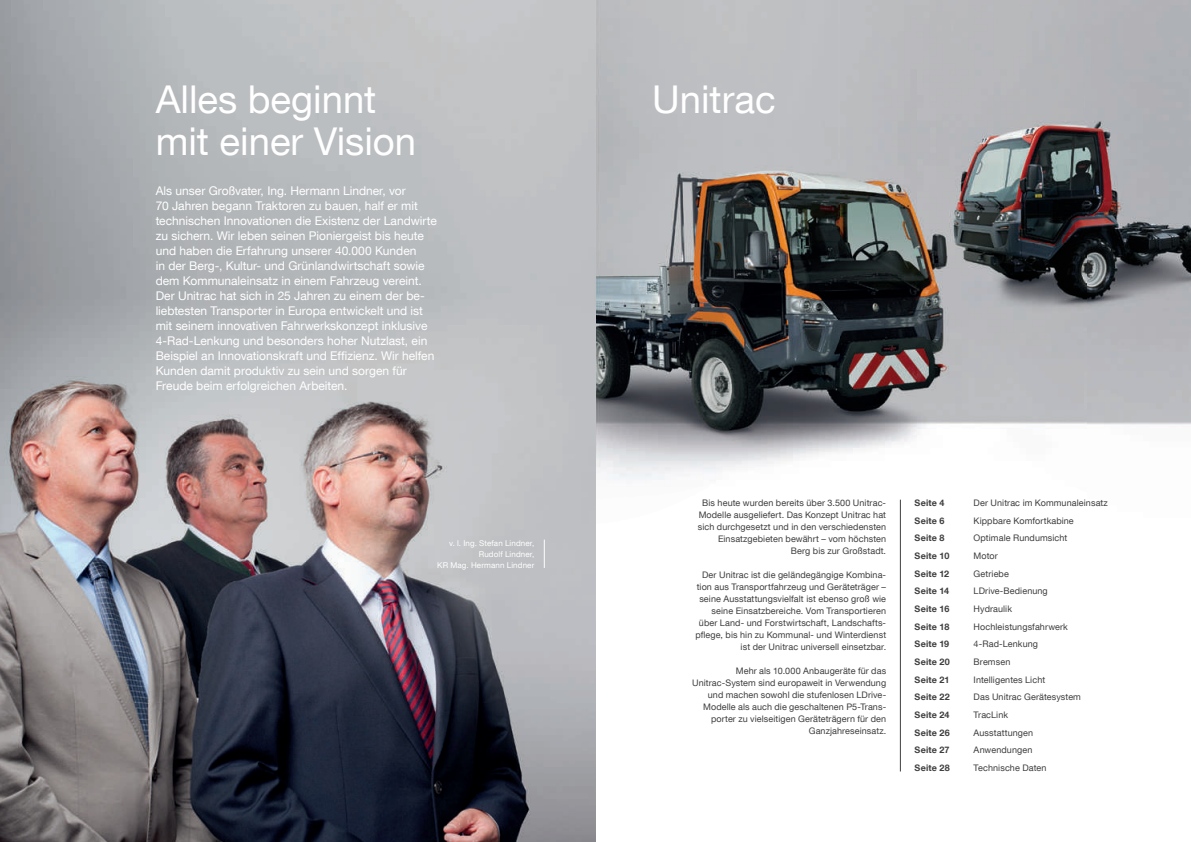
<style>
.page{position:relative;width:1191px;height:842px;background:#fff}
.page>*{position:absolute;margin:0;border:0;box-sizing:border-box;transform-origin:0 0}
.t1{font:38.3px/42.1px "Helvetica Neue LT Com";color:#fff}
.t2{font:12px/15px "Helvetica Neue LT Com";color:#fff}
.t3{font:9px/12px "Helvetica Neue LT Com";letter-spacing:.01em;color:#3e3e3f;text-align:right}
.t4{font:700 9px "Helvetica Neue LT Com";letter-spacing:.02em;color:#3e3e3f}
.t5{font:8px/11px "Helvetica Neue LT Com";letter-spacing:.015em;color:#fff;text-align:right}
</style>
<div class="page">
<img style="left:595px;top:0;width:596px;height:591px">
<img style="left:0;top:0;width:595px;height:842px">
<svg style="left:544px;top:540px;width:1px;height:28px"></svg>
<hr style="left:900px;top:500px;width:1px;height:271px;background:#3e3e3f">
<h1 class="t1" style="left:156px;top:82px;width:262px">Alles beginnt mit einer Vision</h1>
<h1 class="t1" style="left:652px;top:82px;width:125px">Unitrac</h1>
<p class="t2" style="left:156px;top:184px;width:283px">Als unser Großvater, Ing. Hermann Lindner, vor<br>70 Jahren begann Traktoren zu bauen, half er mit technischen Innovationen die Existenz der Landwirte zu sichern. Wir leben seinen Pioniergeist bis heute und haben die Erfahrung unserer 40.000 Kunden<br>in der Berg-, Kultur- und Grünlandwirtschaft sowie dem Kommunaleinsatz in einem Fahrzeug vereint.<br>Der Unitrac hat sich in 25 Jahren zu einem der be&shy;liebtesten Transporter in Europa entwickelt und ist mit seinem innovativen Fahrwerkskonzept inklusive 4-Rad-Lenkung und besonders hoher Nutzlast, ein Beispiel an Innovationskraft und Effizienz. Wir helfen Kunden damit produktiv zu sein und sorgen für Freude beim erfolgreichen Arbeiten.</p>
<p class="t5" style="left:437px;top:538px;width:99px">v. l. Ing. Stefan Lindner,<br>Rudolf Lindner,<br>KR Mag. Hermann Lindner</p>
<p class="t3" style="left:698px;top:498px;width:190px">Bis heute wurden bereits über 3.500 Unitrac-Modelle ausgeliefert. Das Konzept Unitrac hat sich durchgesetzt und in den verschiedensten Einsatzgebieten bewährt – vom höchsten Berg bis zur Großstadt.</p>
<p class="t3" style="left:695px;top:570px;width:192px">Der Unitrac ist die geländegängige Kombina&shy;tion aus Transportfahrzeug und Geräteträger – seine Ausstattungsvielfalt ist ebenso groß wie seine Einsatzbereiche. Vom Transportieren über Land- und Forstwirtschaft, Landschafts&shy;pflege, bis hin zu Kommunal- und Winterdienst ist der Unitrac universell einsetzbar.</p>
<p class="t3" style="left:692px;top:666px;width:195px">Mehr als 10.000 Anbaugeräte für das Unitrac-System sind europaweit in Verwendung und machen sowohl die stufenlosen LDrive-Modelle als auch die geschaltenen P5-Trans&shy;porter zu vielseitigen Geräteträgern für den Ganzjahreseinsatz.</p>
<p class="t4" style="left:914px;top:499px;width:31px">Seite 4</p>
<p class="t3" style="left:973px;top:498px;width:136px">Der Unitrac im Kommunaleinsatz</p>
<p class="t4" style="left:914px;top:517px;width:31px">Seite 6</p>
<p class="t3" style="left:973px;top:515px;width:102px">Kippbare Komfortkabine</p>
<p class="t4" style="left:914px;top:535px;width:31px">Seite 8</p>
<p class="t3" style="left:973px;top:533px;width:95px">Optimale Rundumsicht</p>
<p class="t4" style="left:914px;top:552px;width:36px">Seite 10</p>
<p class="t3" style="left:973px;top:551px;width:26px">Motor</p>
<p class="t4" style="left:914px;top:570px;width:36px">Seite 12</p>
<p class="t3" style="left:973px;top:568px;width:37px">Getriebe</p>
<p class="t4" style="left:914px;top:588px;width:36px">Seite 14</p>
<p class="t3" style="left:973px;top:586px;width:76px">LDrive-Bedienung</p>
<p class="t4" style="left:914px;top:605px;width:36px">Seite 16</p>
<p class="t3" style="left:973px;top:604px;width:40px">Hydraulik</p>
<p class="t4" style="left:914px;top:623px;width:36px">Seite 18</p>
<p class="t3" style="left:973px;top:621px;width:96px">Hochleistungsfahrwerk</p>
<p class="t4" style="left:914px;top:641px;width:36px">Seite 19</p>
<p class="t3" style="left:973px;top:639px;width:66px">4-Rad-Lenkung</p>
<p class="t4" style="left:914px;top:658px;width:37px">Seite 20</p>
<p class="t3" style="left:973px;top:657px;width:38px">Bremsen</p>
<p class="t4" style="left:914px;top:676px;width:36px">Seite 21</p>
<p class="t3" style="left:973px;top:674px;width:73px">Intelligentes Licht</p>
<p class="t4" style="left:914px;top:694px;width:37px">Seite 22</p>
<p class="t3" style="left:973px;top:692px;width:109px">Das Unitrac Gerätesystem</p>
<p class="t4" style="left:914px;top:711px;width:37px">Seite 24</p>
<p class="t3" style="left:973px;top:710px;width:36px">TracLink</p>
<p class="t4" style="left:914px;top:729px;width:37px">Seite 26</p>
<p class="t3" style="left:973px;top:727px;width:61px">Ausstattungen</p>
<p class="t4" style="left:914px;top:747px;width:36px">Seite 27</p>
<p class="t3" style="left:973px;top:745px;width:60px">Anwendungen</p>
<p class="t4" style="left:914px;top:764px;width:37px">Seite 28</p>
<p class="t3" style="left:973px;top:763px;width:74px">Technische Daten</p>
</div>
